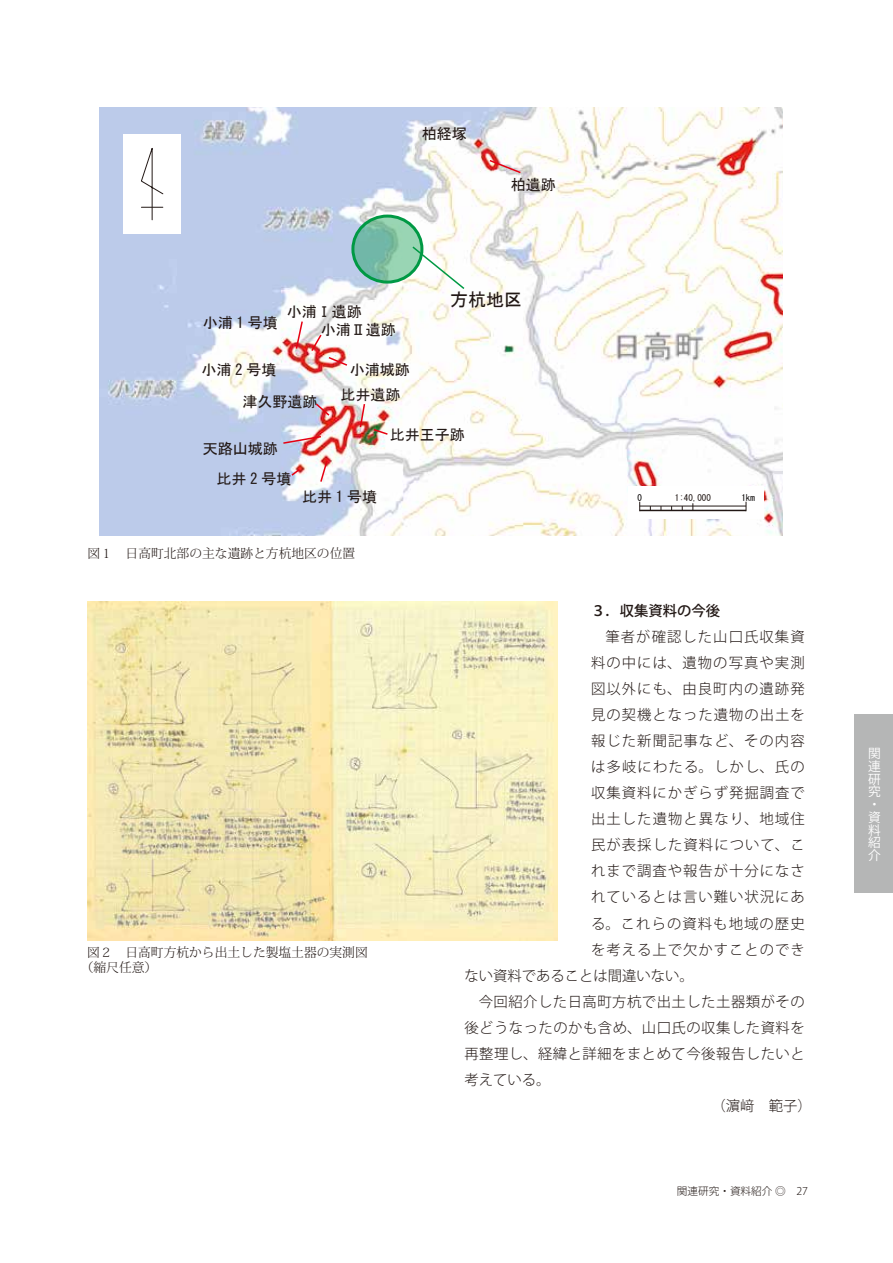
<style>
.page{position:relative;width:893px;height:1263px;background:#fff}
.page>*{position:absolute;margin:0;border:0;box-sizing:border-box;transform-origin:0 0}
.t1{font:18px "MS Gothic";color:#221815}
.t2{font:15px/18.5px "MS Gothic";color:#221815}
.t3{font:300 14.4px "Koz Go Pr 6 N";letter-spacing:.07em;color:#221815}
.t4{font:300 14.4px "Koz Go Pr 6 N";letter-spacing:.035em;color:#221815}
.t5{font:300 14.4px "Koz Go Pr 6 N";color:#221815}
.t6{font:500 14.4px "Koz Go Pr 6 N";color:#221815}
.t7{font:300 12.75px/14.9px "Koz Min Pr 6 N";color:#221815}
.t8{font:12.75px/12.8px "Koz Go Pr 6 N";color:#fff}
.t9{font:300 10.65px "Koz Go Pr 6 N";color:#221815}
.t10{font:9px "MS Gothic";color:#221815}
.t11{font:9px "MS Gothic";color:#040000}
</style>
<div class="page">
<div style="left:855px;top:714px;width:38px;height:179px;background:#b5b6b6"></div>
<img style="left:100px;top:107px;width:682px;height:429px">
<svg style="left:282px;top:435px;width:41px;height:10px"></svg>
<svg style="left:295px;top:320px;width:9px;height:30px"></svg>
<svg style="left:310px;top:333px;width:39px;height:34px"></svg>
<svg style="left:353px;top:216px;width:69px;height:66px;background:#7bc1a4"></svg>
<div style="left:351px;top:215px;width:72px;height:69px;border:3px solid #094;border-radius:50%"></div>
<svg style="left:411px;top:245px;width:55px;height:46px"></svg>
<svg style="left:488px;top:159px;width:34px;height:15px"></svg>
<svg style="left:314px;top:402px;width:17px;height:15px"></svg>
<svg style="left:290px;top:467px;width:11px;height:10px"></svg>
<svg style="left:319px;top:459px;width:10px;height:24px"></svg>
<svg style="left:359px;top:402px;width:7px;height:27px"></svg>
<svg style="left:372px;top:428px;width:17px;height:8px"></svg>
<div style="left:628px;top:486px;width:136px;height:32px;background:#fff"></div>
<hr style="left:640px;top:510px;width:106px;height:1px;background:#221815">
<hr style="left:640px;top:506px;width:106px;height:1px;background:#221815">
<div style="left:124px;top:135px;width:57px;height:99px;background:#fff"></div>
<svg style="left:141px;top:148px;width:23px;height:73px"></svg>
<img style="left:87px;top:601px;width:470px;height:339px">
<p class="t2" style="left:422px;top:124px;width:46px">柏経塚</p>
<p class="t2" style="left:511px;top:175px;width:46px">柏遺跡</p>
<p class="t1" style="left:450px;top:290px;width:73px">方杭地区</p>
<p class="t2" style="left:321px;top:302px;width:77px;text-indent:-34px">小浦Ⅰ遺跡<br>小浦Ⅱ遺跡</p>
<p class="t2" style="left:350px;top:360px;width:61px">小浦城跡</p>
<p class="t2" style="left:203px;top:314px;width:76px">小浦 1 号墳</p>
<p class="t2" style="left:242px;top:354px;width:76px;line-height:32px;text-indent:-41px">小浦 2 号墳<br>津久野遺跡</p>
<p class="t2" style="left:340px;top:385px;width:61px">比井遺跡</p>
<p class="t2" style="left:390px;top:425px;width:76px">比井王子跡</p>
<p class="t2" style="left:203px;top:439px;width:76px">天路山城跡</p>
<p class="t2" style="left:216px;top:469px;width:76px">比井 2 号墳</p>
<p class="t2" style="left:302px;top:487px;width:76px">比井 1 号墳</p>
<p class="t7" style="left:87px;top:546px;width:269px">図１　日高町北部の主な遺跡と方杭地区の位置</p>
<p class="t7" style="left:81px;top:945px;width:289px;text-indent:6px">図２　日高町方杭から出土した製塩土器の実測図（縮尺任意）</p>
<p class="t11" style="left:637px;top:493px;width:6px">0</p>
<p class="t10" style="left:675px;top:493px;width:37px">1:40,000</p>
<p class="t11" style="left:741px;top:493px;width:15px">1km</p>
<p class="t6" style="left:591px;top:603px;width:131px">３．収集資料の今後</p>
<p class="t3" style="left:605px;top:629px;width:201px">筆者が確認した山口氏収集資</p>
<p class="t3" style="left:591px;top:655px;width:215px">料の中には、遺物の写真や実測</p>
<p class="t3" style="left:591px;top:681px;width:215px">図以外にも、由良町内の遺跡発</p>
<p class="t3" style="left:591px;top:707px;width:215px">見の契機となった遺物の出土を</p>
<p class="t3" style="left:591px;top:733px;width:215px">報じた新聞記事など、その内容</p>
<p class="t3" style="left:591px;top:759px;width:215px">は多岐にわたる。しかし、氏の</p>
<p class="t3" style="left:591px;top:785px;width:215px">収集資料にかぎらず発掘調査で</p>
<p class="t3" style="left:591px;top:811px;width:215px">出土した遺物と異なり、地域住</p>
<p class="t3" style="left:591px;top:837px;width:215px">民が表採した資料について、こ</p>
<p class="t3" style="left:591px;top:863px;width:215px">れまで調査や報告が十分になさ</p>
<p class="t3" style="left:591px;top:889px;width:215px">れているとは言い難い状況にあ</p>
<p class="t3" style="left:591px;top:915px;width:215px">る。これらの資料も地域の歴史</p>
<p class="t3" style="left:591px;top:941px;width:215px">を考える上で欠かすことのでき</p>
<p class="t5" style="left:464px;top:967px;width:231px">ない資料であることは間違いない。</p>
<p class="t4" style="left:479px;top:993px;width:327px">今回紹介した日高町方杭で出土した土器類がその</p>
<p class="t4" style="left:464px;top:1019px;width:342px">後どうなったのかも含め、山口氏の収集した資料を</p>
<p class="t4" style="left:464px;top:1045px;width:342px">再整理し、経緯と詳細をまとめて今後報告したいと</p>
<p class="t3" style="left:464px;top:1071px;width:88px">考えている。</p>
<p class="t3" style="left:711px;top:1097px;width:102px">（濵﨑　範子）</p>
<p class="t9" style="left:677px;top:1185px;width:133px">関連研究・資料紹介 ◎　27</p>
<p class="t8" style="left:868px;top:747px;width:14px">関連研究・資料紹介</p>
</div>
